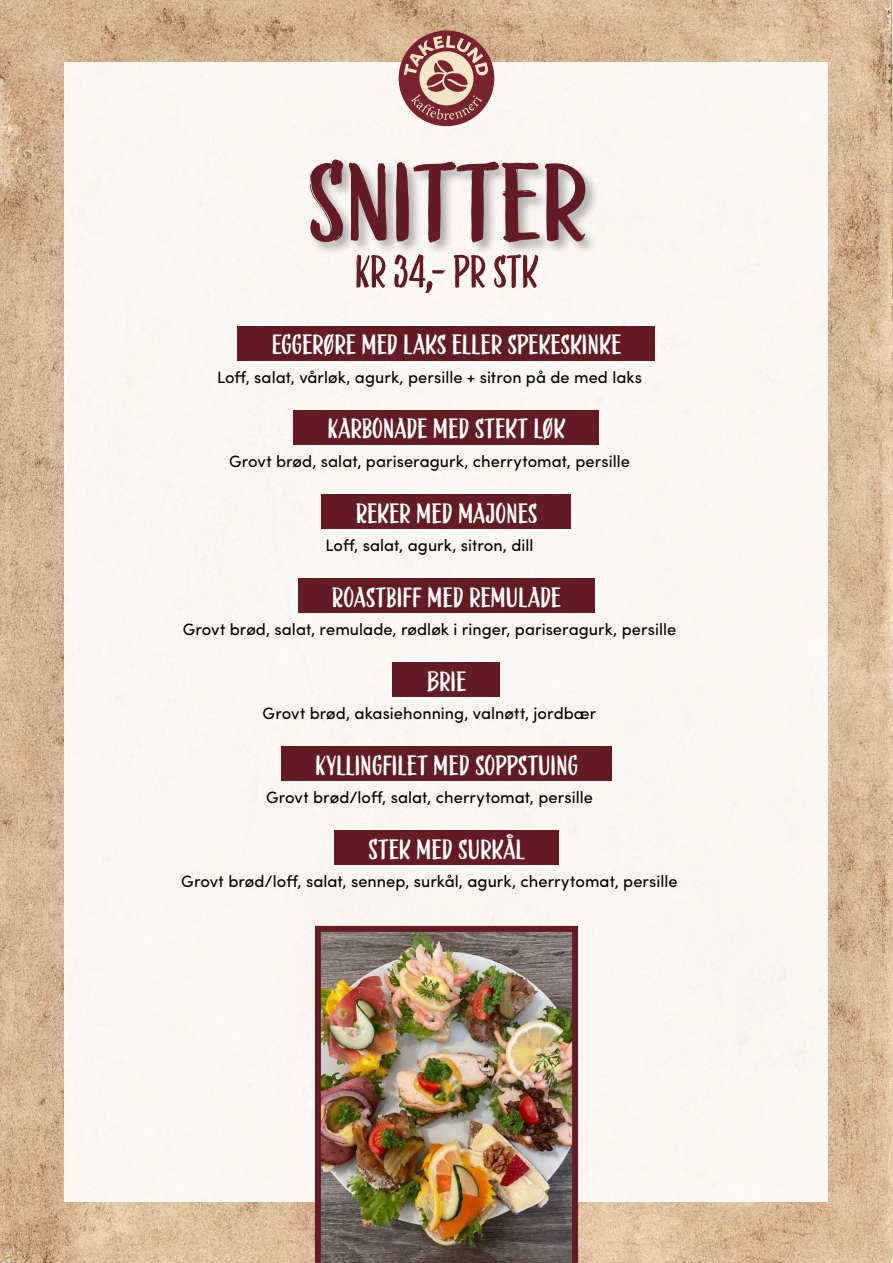
<style>
.page{position:relative;width:893px;height:1263px;background:#fff}
.page>*{position:absolute;margin:0;border:0;box-sizing:border-box;transform-origin:0 0}
.t1{font:118.65px "Liebe Doris";color:#631c23;scale:1.25 1}
.t2{font:49.65px "Liebe Doris";color:#631c23;scale:1.05 1}
.Snitternavn{font:30px "Liebe Doris";letter-spacing:.005em;color:#fff;scale:1.2 1}
.Innhold{font:16.5px "Sofia Pro";color:#000}
</style>
<div class="page">
<img style="left:0;top:0;width:893px;height:1263px">
<div style="left:65px;top:62px;width:763px;height:1139px;background:#faf7f3"></div>
<div style="left:238px;top:326px;width:417px;height:34px;background:#631c23"></div>
<div style="left:294px;top:410px;width:305px;height:34px;background:#631c23"></div>
<div style="left:322px;top:494px;width:249px;height:35px;background:#631c23"></div>
<div style="left:298px;top:578px;width:297px;height:35px;background:#631c23"></div>
<div style="left:393px;top:662px;width:107px;height:35px;background:#631c23"></div>
<div style="left:281px;top:747px;width:331px;height:34px;background:#631c23"></div>
<div style="left:334px;top:831px;width:225px;height:34px;background:#631c23"></div>
<img style="left:315px;top:926px;width:263px;height:337px">
<svg style="left:399px;top:30px;width:95px;height:96px;background:#b17c75"></svg>
<div style="left:308px;top:158px;width:291px;height:98px;background:#000;opacity:.3"></div>
<p class="t1" style="left:306px;top:130px;width:227px">SNITTER</p>
<p class="t2" style="left:355px;top:241px;width:176px">KR 34,- PR STK</p>
<p class="Snitternavn" style="left:272px;top:326px;width:293px">EGGERØRE MED LAKS ELLER SPEKESKINKE</p>
<p class="Innhold" style="left:217px;top:365px;width:426px">Loff, salat, vårløk, agurk, persille + sitron på de med laks</p>
<p class="Snitternavn" style="left:328px;top:411px;width:200px">KARBONADE MED STEKT LØK</p>
<p class="Innhold" style="left:229px;top:449px;width:402px">Grovt brød, salat, pariseragurk, cherrytomat, persille</p>
<p class="Snitternavn" style="left:356px;top:495px;width:153px">REKER MED MAJONES</p>
<p class="Innhold" style="left:325px;top:533px;width:210px">Loff, salat, agurk, sitron, dill</p>
<p class="Snitternavn" style="left:332px;top:579px;width:192px">ROASTBIFF MED REMULADE</p>
<p class="Innhold" style="left:183px;top:617px;width:495px">Grovt brød, salat, remulade, rødløk i ringer, pariseragurk, persille</p>
<p class="Snitternavn" style="left:427px;top:663px;width:34px">BRIE</p>
<p class="Innhold" style="left:263px;top:701px;width:335px">Grovt brød, akasiehonning, valnøtt, jordbær</p>
<p class="Snitternavn" style="left:315px;top:747px;width:220px">KYLLINGFILET MED SOPPSTUING</p>
<p class="Innhold" style="left:266px;top:785px;width:328px">Grovt brød/loff, salat, cherrytomat, persille</p>
<p class="Snitternavn" style="left:368px;top:831px;width:132px">STEK MED SURKÅL</p>
<p class="Innhold" style="left:181px;top:869px;width:498px">Grovt brød/loff, salat, sennep, surkål, agurk, cherrytomat, persille</p>
</div>
